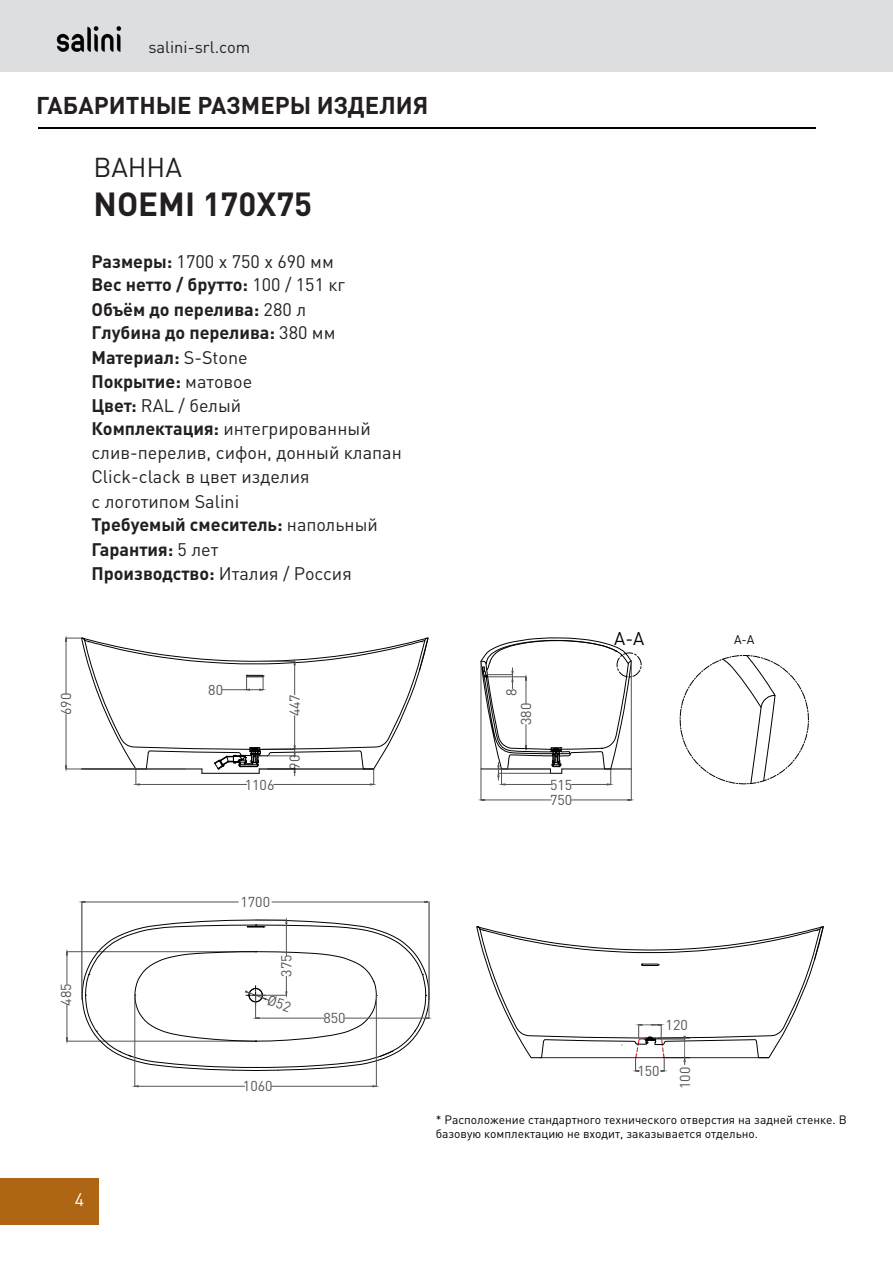
<style>
.page{position:relative;width:893px;height:1263px;background:#fff}
.page>*{position:absolute;margin:0;border:0;box-sizing:border-box;transform-origin:0 0}
.t1{font:700 33px "DIN Pro";color:#231f20}
.t2{font:27px "DIN Pro";letter-spacing:-.005em;color:#231f20}
.t3{font:700 24px "DIN Pro";color:#231f20}
.t4{font:18.3px "DIN Pro";color:#000}
.t5{font:700 18px/23.1px "DIN Pro";color:#231f20}
.t6{font:18px/24px "DIN Pro";color:#231f20}
.t7{font:18px "DIN Pro";color:#fff}
.t8{font:16.5px "DIN Pro";color:#231f20}
.t9{font:14.25px "DIN Pro";color:#545454}
.t10{font:14.25px "DIN Pro";color:#545454}
.t11{font:12.45px "DIN Pro";color:#000}
.t12{font:12px/14.4px "DIN Pro";color:#000}
.s1{font-weight:400}
.s2{font-weight:700}
.s3{font-style:inherit}
</style>
<div class="page">
<div style="left:0;top:0;width:893px;height:72px;background:#dddee0"></div>
<img style="left:56px;top:26px;width:66px;height:26px">
<hr style="left:38px;top:127px;width:778px;height:2px;background:#000">
<div style="left:0;top:1178px;width:98px;height:46px;background:#ae6514"></div>
<hr style="left:67px;top:951px;width:189px;height:1px;background:#545454">
<hr style="left:67px;top:1041px;width:189px;height:1px;background:#545454">
<hr style="left:67px;top:1005px;width:1px;height:33px;background:#545454">
<svg style="left:66px;top:951px;width:2px;height:33px"></svg>
<hr style="left:135px;top:996px;width:1px;height:90px;background:#545454">
<hr style="left:376px;top:995px;width:1px;height:90px;background:#545454">
<hr style="left:138px;top:1086px;width:107px;height:1px;background:#545454">
<hr style="left:272px;top:1086px;width:101px;height:1px;background:#545454">
<hr style="left:82px;top:902px;width:1px;height:97px;background:#545454">
<hr style="left:85px;top:902px;width:153px;height:1px;background:#545454">
<hr style="left:272px;top:902px;width:153px;height:1px;background:#545454">
<hr style="left:481px;top:661px;width:1px;height:139px;background:#545454">
<hr style="left:631px;top:661px;width:1px;height:139px;background:#545454">
<hr style="left:484px;top:800px;width:67px;height:1px;background:#545454">
<hr style="left:571px;top:800px;width:57px;height:1px;background:#545454">
<hr style="left:429px;top:902px;width:1px;height:97px;background:#545454">
<svg style="left:65px;top:637px;width:364px;height:149px"></svg>
<svg style="left:480px;top:637px;width:161px;height:149px"></svg>
<svg style="left:680px;top:655px;width:129px;height:129px"></svg>
<svg style="left:476px;top:926px;width:348px;height:146px"></svg>
<svg style="left:85px;top:919px;width:345px;height:152px"></svg>
<p class="t8" style="left:148px;top:34px;width:103px">salini-srl.com</p>
<p class="t3" style="left:36px;top:85px;width:394px">ГАБАРИТНЫЕ РАЗМЕРЫ ИЗДЕЛИЯ</p>
<p class="t2" style="left:94px;top:146px;width:90px">ВАННА</p>
<p class="t1" style="left:94px;top:177px;width:220px">NOEMI 170X75</p>
<p class="t5" style="left:91px;top:248px;width:255px">Размеры: <span class="s1">1700 x 750 x 690 мм<br></span>Вес нетто / брутто: <span class="s1">100 / 151 кг</span></p>
<p class="t5" style="left:91px;top:296px;width:246px">Объём до перелива: <span class="s1">280 л<br></span>Глубина до перелива: <span class="s1">380 мм</span></p>
<p class="t6" style="left:91px;top:344px;width:312px"><span class="s2">Материал:</span> S-Stone<br><span class="s2">Покрытие:</span> матовое<br><span class="s2">Цвет:</span> RAL / белый<br><span class="s2">Комплектация:</span> интегрированный слив-перелив, сифон, донный клапан<br>Click-clack в цвет изделия<br>с логотипом Salini</p>
<p class="t5" style="left:91px;top:510px;width:288px;line-height:24.5px">Требуемый смеситель: <span class="s1">напольный<br></span>Гарантия: <span class="s1">5 лет<br></span>Производство: <span class="s1">Италия / Россия</span></p>
<p class="t9" style="left:55px;top:715px;width:24px;rotate:-90deg">690</p>
<p class="t9" style="left:208px;top:678px;width:16px">8<span class="s3">0</span></p>
<p class="t10" style="left:502px;top:695px;width:9px;rotate:-90deg">8</p>
<p class="t9" style="left:283px;top:716px;width:24px;rotate:-90deg">447</p>
<p class="t9" style="left:515px;top:725px;width:24px;rotate:-90deg">380</p>
<p class="t9" style="left:245px;top:773px;width:31px">1106</p>
<p class="t9" style="left:283px;top:770px;width:16px;rotate:-90deg">90</p>
<p class="t9" style="left:550px;top:773px;width:24px">515</p>
<p class="t9" style="left:550px;top:789px;width:24px">750</p>
<p class="t4" style="left:614px;top:624px;width:32px">А-А</p>
<p class="t11" style="left:734px;top:629px;width:22px">А-А</p>
<p class="t9" style="left:55px;top:1006px;width:24px;rotate:-90deg">485</p>
<p class="t7" style="left:75px;top:1185px;width:11px">4</p>
<p class="t9" style="left:240px;top:891px;width:31px">1700</p>
<p class="t9" style="left:275px;top:977px;width:24px;rotate:-90deg">375</p>
<p class="t9" style="left:243px;top:1075px;width:31px">1060</p>
<p class="t9" style="left:323px;top:1007px;width:24px">850</p>
<p class="t10" style="left:666px;top:1015px;width:24px">120</p>
<p class="t9" style="left:674px;top:1089px;width:24px;rotate:-90deg">100</p>
<p class="t12" style="left:436px;top:1111px;width:412px">* Расположение стандартного технического отверстия на задней стенке. В базовую комплектацию не входит, заказывается отдельно.</p>
<p class="t10" style="left:637px;top:1061px;width:24px">150</p>
</div>
